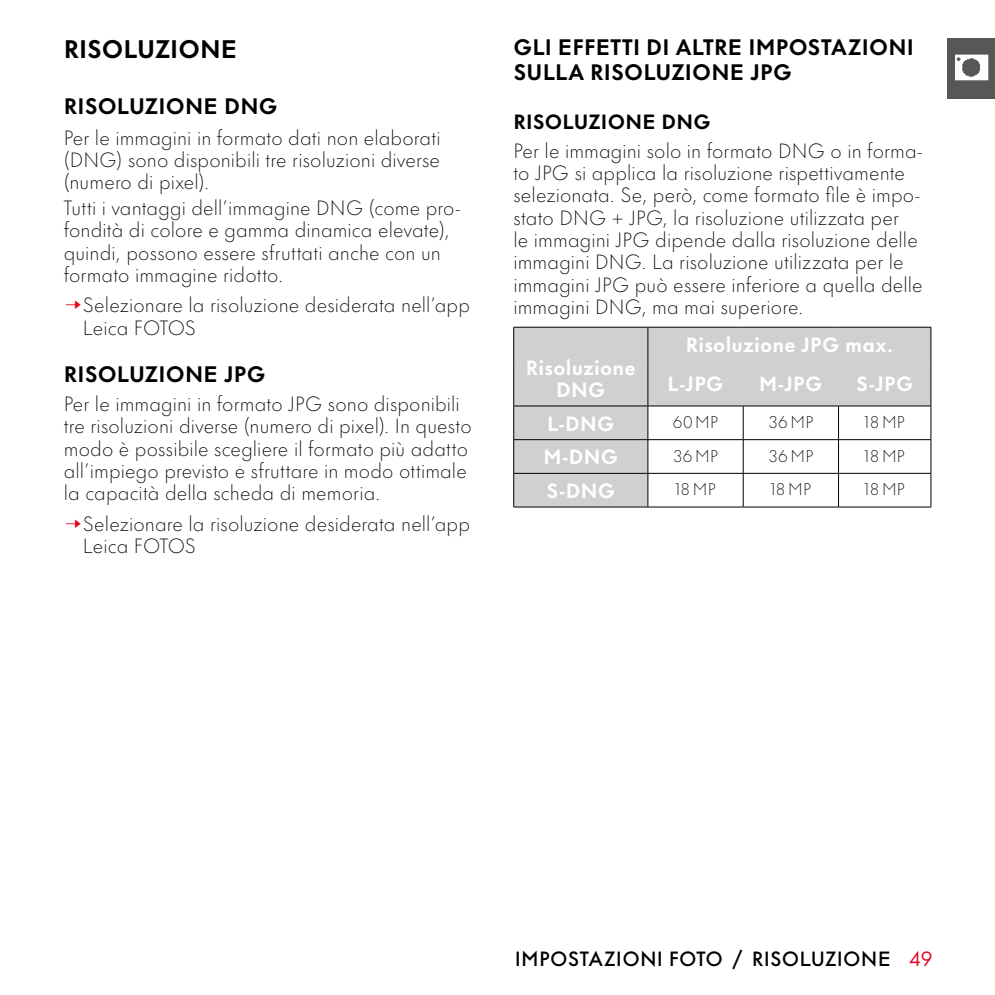
<style>
.page{position:relative;width:995px;height:995px;background:#fff}
.page>*{position:absolute;margin:0;border:0;box-sizing:border-box;transform-origin:0 0}
.Heading____Heading_01{font:700 23.62px "Futura Nowfor Leica Text";color:#000}
.Heading____Heading_02{font:700 20.7px/25px "Futura Nowfor Leica Text";letter-spacing:.01em;color:#000}
.Text____Body_Text{font:300 19.12px/22.3px "Futura Nowfor Leica Text";letter-spacing:.01em;color:#000}
.Text____Body_Text-2{font:700 19.12px/22.3px "Futura Nowfor Leica Text";letter-spacing:.015em;color:#fff;text-align:center}
.t1{font:500 19.12px "Futura Nowfor Leica Text";letter-spacing:.01em;color:#000}
.Heading____Heading_03_blind{font:700 19.12px "Futura Nowfor Leica Text";letter-spacing:.015em;color:#000}
.Text____Body_Text-3{font:300 15.75px "Futura Nowfor Leica Text";letter-spacing:.02em;color:#000}
.s1{color:#e3051b}
.s2{font-weight:400;color:#e3051b}
</style>
<div class="page">
<div style="left:947px;top:38px;width:48px;height:60px;background:#575756"></div>
<img style="left:956px;top:54px;width:33px;height:27px">
<svg style="left:514px;top:328px;width:417px;height:179px;fill:#d0d0d0"></svg>
<hr style="left:931px;top:327px;width:1px;height:40px;background:#000">
<hr style="left:513px;top:327px;width:135px;height:1px;background:#000">
<hr style="left:513px;top:327px;width:1px;height:40px;background:#000">
<hr style="left:648px;top:327px;width:95px;height:1px;background:#000">
<hr style="left:647px;top:327px;width:1px;height:40px;background:#000">
<hr style="left:743px;top:327px;width:96px;height:1px;background:#000">
<hr style="left:839px;top:327px;width:92px;height:1px;background:#000">
<hr style="left:513px;top:367px;width:1px;height:39px;background:#000">
<hr style="left:647px;top:367px;width:1px;height:39px;background:#000">
<hr style="left:931px;top:367px;width:1px;height:39px;background:#000">
<hr style="left:513px;top:406px;width:135px;height:1px;background:#000">
<hr style="left:513px;top:406px;width:1px;height:33px;background:#000">
<hr style="left:648px;top:406px;width:95px;height:1px;background:#000">
<hr style="left:647px;top:406px;width:1px;height:33px;background:#000">
<hr style="left:743px;top:406px;width:96px;height:1px;background:#000">
<hr style="left:743px;top:406px;width:1px;height:33px;background:#000">
<hr style="left:839px;top:406px;width:92px;height:1px;background:#000">
<hr style="left:838px;top:406px;width:1px;height:33px;background:#000">
<hr style="left:931px;top:406px;width:1px;height:33px;background:#000">
<hr style="left:513px;top:439px;width:135px;height:1px;background:#000">
<hr style="left:513px;top:440px;width:1px;height:33px;background:#000">
<hr style="left:648px;top:439px;width:95px;height:1px;background:#000">
<hr style="left:647px;top:440px;width:1px;height:33px;background:#000">
<hr style="left:743px;top:439px;width:96px;height:1px;background:#000">
<hr style="left:743px;top:440px;width:1px;height:33px;background:#000">
<hr style="left:839px;top:439px;width:92px;height:1px;background:#000">
<hr style="left:838px;top:440px;width:1px;height:33px;background:#000">
<hr style="left:931px;top:440px;width:1px;height:33px;background:#000">
<hr style="left:513px;top:473px;width:135px;height:1px;background:#000">
<hr style="left:513px;top:474px;width:1px;height:33px;background:#000">
<hr style="left:648px;top:473px;width:95px;height:1px;background:#000">
<hr style="left:647px;top:474px;width:1px;height:33px;background:#000">
<hr style="left:743px;top:473px;width:96px;height:1px;background:#000">
<hr style="left:743px;top:474px;width:1px;height:33px;background:#000">
<hr style="left:839px;top:473px;width:92px;height:1px;background:#000">
<hr style="left:838px;top:474px;width:1px;height:33px;background:#000">
<hr style="left:931px;top:474px;width:1px;height:33px;background:#000">
<hr style="left:513px;top:507px;width:135px;height:1px;background:#000">
<hr style="left:648px;top:507px;width:95px;height:1px;background:#000">
<hr style="left:743px;top:507px;width:96px;height:1px;background:#000">
<hr style="left:839px;top:507px;width:92px;height:1px;background:#000">
<p class="Heading____Heading_01" style="left:64px;top:29px;width:175px">RISOLUZIONE</p>
<p class="Heading____Heading_02" style="left:64px;top:92px;width:215px">RISOLUZIONE DNG</p>
<p class="Text____Body_Text" style="left:64px;top:125px;width:378px;text-align:justify">Per le immagini in formato dati non elaborati (DNG) sono disponibili tre risoluzioni diverse (numero di pixel).</p>
<p class="Text____Body_Text" style="left:64px;top:196px;width:398px">Tutti i vantaggi dell’immagine DNG (come pro&shy;fondità di colore e gamma dinamica elevate), quindi, possono essere sfruttati anche con un formato immagine ridotto.</p>
<p class="Text____Body_Text" style="left:83px;top:293px;width:389px;text-indent:-19px"><span class="s1">→</span>Selezionare la risoluzione desiderata nell’app<br>Leica FOTOS</p>
<p class="Heading____Heading_02" style="left:64px;top:360px;width:203px">RISOLUZIONE JPG</p>
<p class="Text____Body_Text" style="left:64px;top:392px;width:409px">Per le immagini in formato JPG sono disponibili tre risoluzioni diverse (numero di pixel). In questo modo è possibile scegliere il formato più adatto all’impiego previsto e sfruttare in modo ottimale la capacità della scheda di memoria.</p>
<p class="Text____Body_Text" style="left:83px;top:511px;width:389px;text-indent:-19px"><span class="s1">→</span>Selezionare la risoluzione desiderata nell’app<br>Leica FOTOS</p>
<p class="Heading____Heading_02" style="left:513px;top:33px;width:402px">GLI EFFETTI DI ALTRE IMPOSTAZIONI<br>SULLA RISOLUZIONE JPG</p>
<p class="Heading____Heading_03_blind" style="left:513px;top:105px;width:199px">RISOLUZIONE DNG</p>
<p class="Text____Body_Text" style="left:513px;top:138px;width:411px">Per le immagini solo in formato DNG o in forma&shy;to JPG si applica la risoluzione rispettivamente selezionata. Se, però, come formato file è impo&shy;stato DNG + JPG, la risoluzione utilizzata per<br>le immagini JPG dipende dalla risoluzione delle immagini DNG. La risoluzione utilizzata per le immagini JPG può essere inferiore a quella delle immagini DNG, ma mai superiore.</p>
<p class="Text____Body_Text-2" style="left:526px;top:355px;width:111px">Risoluzione<br>DNG</p>
<p class="Text____Body_Text-2" style="left:686px;top:332px;width:209px">Risoluzione JPG max.</p>
<p class="Text____Body_Text-2" style="left:667px;top:371px;width:58px">L-JPG</p>
<p class="Text____Body_Text-2" style="left:759px;top:371px;width:65px">M-JPG</p>
<p class="Text____Body_Text-2" style="left:856px;top:371px;width:59px">S-JPG</p>
<p class="Text____Body_Text-2" style="left:547px;top:411px;width:69px">L-DNG</p>
<p class="Text____Body_Text-3" style="left:673px;top:410px;width:47px">60 MP</p>
<p class="Text____Body_Text-3" style="left:768px;top:410px;width:46px">36 MP</p>
<p class="Text____Body_Text-3" style="left:865px;top:410px;width:42px">18 MP</p>
<p class="Text____Body_Text-2" style="left:543px;top:444px;width:76px">M-DNG</p>
<p class="Text____Body_Text-3" style="left:673px;top:444px;width:46px">36 MP</p>
<p class="Text____Body_Text-3" style="left:768px;top:444px;width:46px">36 MP</p>
<p class="Text____Body_Text-3" style="left:865px;top:444px;width:42px">18 MP</p>
<p class="Text____Body_Text-2" style="left:546px;top:478px;width:70px">S-DNG</p>
<p class="Text____Body_Text-3" style="left:675px;top:477px;width:42px">18 MP</p>
<p class="Text____Body_Text-3" style="left:771px;top:477px;width:42px">18 MP</p>
<p class="Text____Body_Text-3" style="left:865px;top:477px;width:42px">18 MP</p>
<p class="t1" style="left:515px;top:943px;width:419px">IMPOSTAZIONI FOTO / RISOLUZIONE <span class="s2">49</span></p>
</div>
